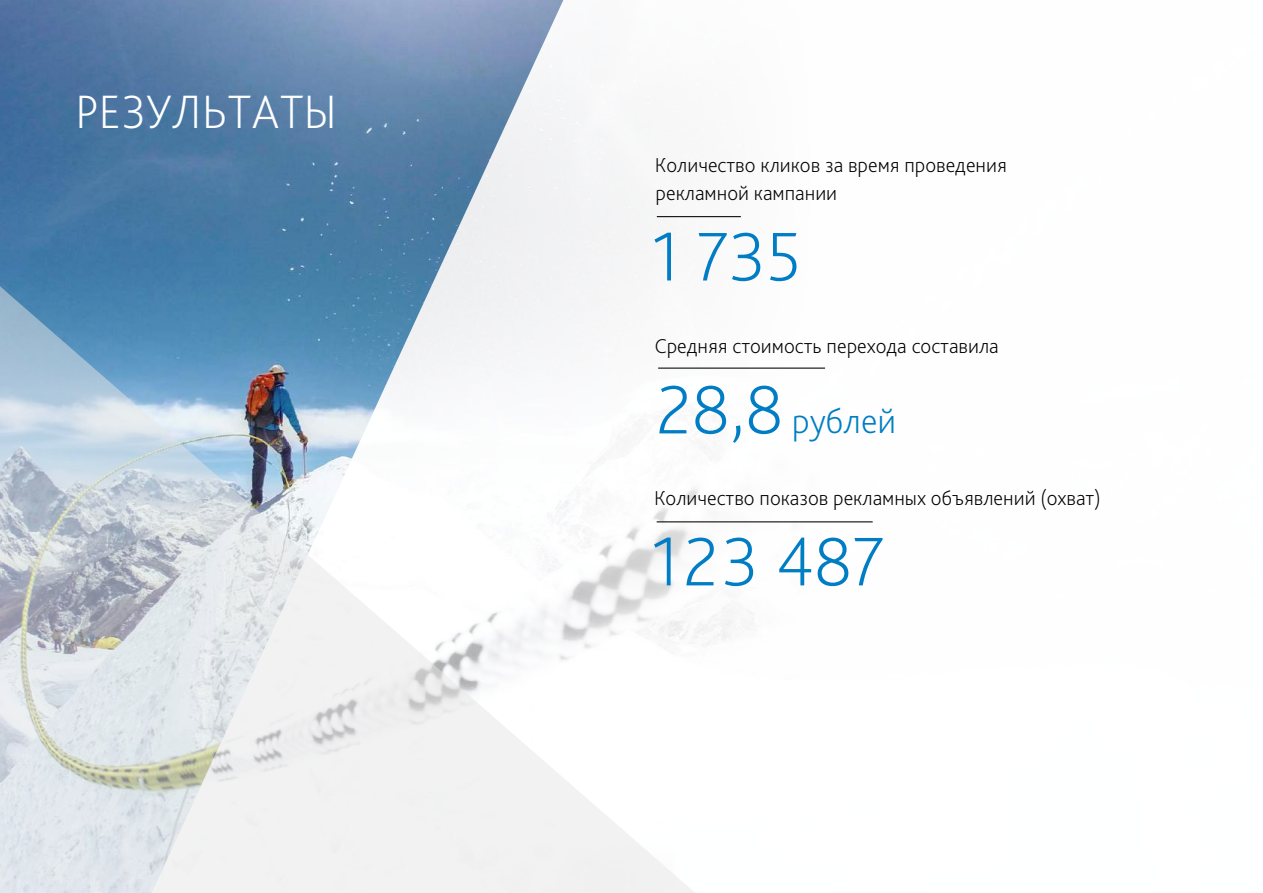
<style>
.page{position:relative;width:1263px;height:893px;background:#fff}
.page>*{position:absolute;margin:0;border:0;box-sizing:border-box;transform-origin:0 0}
.t1{font:200 72px "Bliss Pro";color:#007dc4}
.t2{font:200 49.05px "Bliss Pro";color:#fff}
.t3{font:200 36px "Bliss Pro";color:#007dc4}
.t4{font:200 21px "Bliss Pro";color:#000}
.s1{font-size:72px}
</style>
<div class="page">
<img style="left:0;top:0;width:563px;height:286px">
<svg style="left:0;top:286px;width:695px;height:607px"></svg>
<hr style="left:657px;top:216px;width:84px;height:1px;background:#000">
<hr style="left:658px;top:368px;width:167px;height:1px;background:#000">
<hr style="left:657px;top:521px;width:216px;height:1px;background:#000">
<h2 class="t2" style="left:75px;top:93px;width:263px">РЕЗУЛЬТАТЫ</h2>
<p class="t4" style="left:655px;top:157px;width:353px">Количество кликов за время проведения</p>
<p class="t4" style="left:656px;top:185px;width:183px">рекламной кампании</p>
<h1 class="t1" style="left:652px;top:229px;width:152px">1 735</h1>
<p class="t4" style="left:655px;top:338px;width:346px">Средняя стоимость перехода составила</p>
<h3 class="t3" style="left:656px;top:408px;width:242px"><span class="s1">28,8</span> рублей</h3>
<p class="t4" style="left:654px;top:490px;width:448px">Количество показов рекламных объявлений (охват)</p>
<h1 class="t1" style="left:651px;top:534px;width:235px">123 487</h1>
</div>
